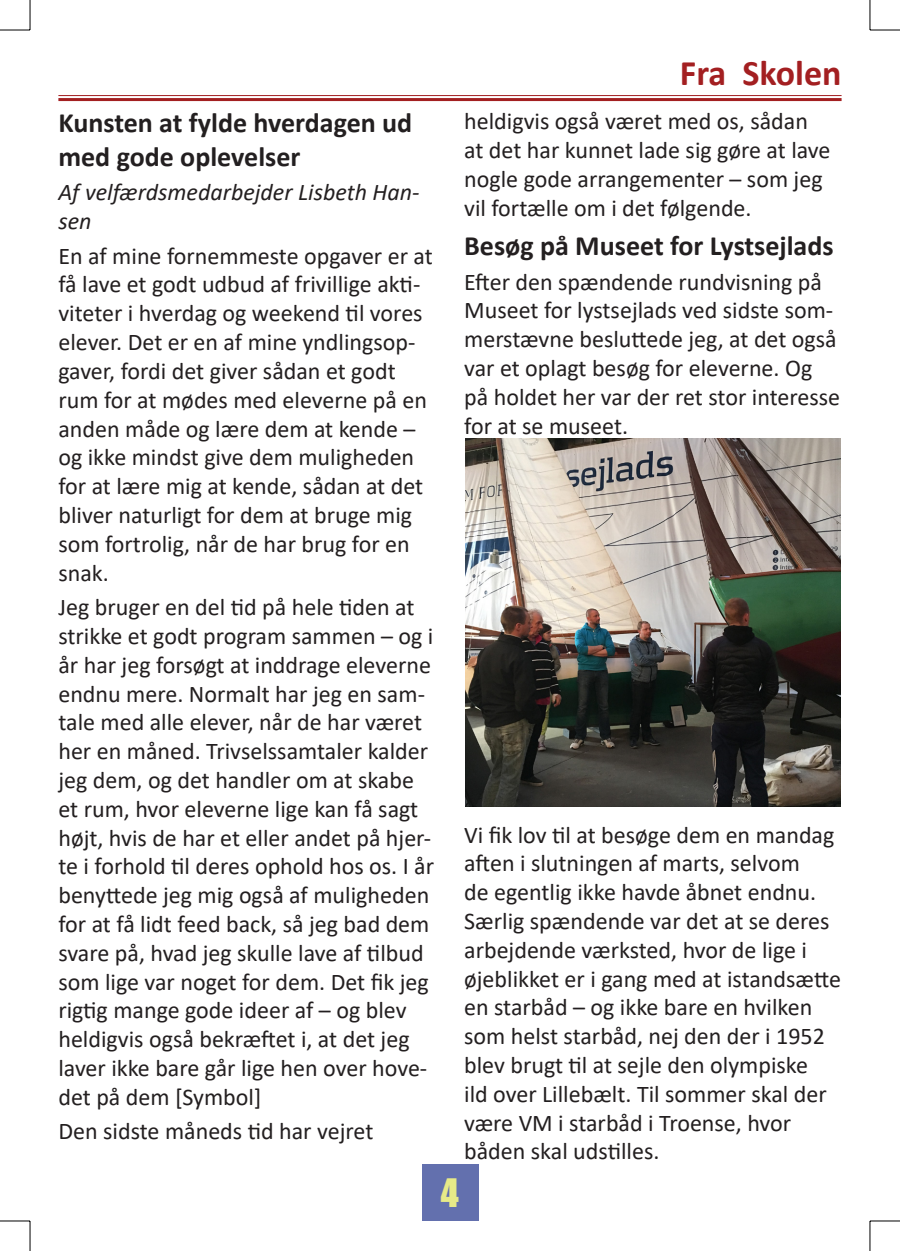
<style>
.page{position:relative;width:900px;height:1251px;background:#fff}
.page>*{position:absolute;margin:0;border:0;box-sizing:border-box;transform-origin:0 0}
.t1{font:700 36px "Calibri";color:#a31f21}
.t2{font:36px "Impact";color:#e7ea88}
.t3{font:700 28px/33.6px "Calibri";color:#231f20}
.t4{font:24px/28.8px "Calibri";color:#231f20}
.t5{font:italic 24px/28.8px "Calibri";color:#231f20}
</style>
<div class="page">
<div style="left:421px;top:1164px;width:57px;height:57px;background:#6370ae"></div>
<hr style="left:58px;top:95px;width:783px;height:1px;background:#a31f21">
<hr style="left:58px;top:98px;width:783px;height:3px;background:#a31f21">
<img style="left:465px;top:438px;width:374px;height:369px">
<hr style="left:0;top:30px;width:30px;height:1px;background:#000">
<hr style="left:869px;top:30px;width:30px;height:1px;background:#000">
<hr style="left:0;top:1220px;width:30px;height:1px;background:#000">
<hr style="left:869px;top:1220px;width:30px;height:1px;background:#000">
<hr style="left:30px;top:0;width:1px;height:30px;background:#000">
<hr style="left:30px;top:1221px;width:1px;height:30px;background:#000">
<hr style="left:869px;top:0;width:1px;height:30px;background:#000">
<hr style="left:869px;top:1221px;width:1px;height:30px;background:#000">
<p class="t3" style="left:58px;top:106px;width:355px">Kunsten at fylde hverdagen ud med gode oplevelser</p>
<p class="t5" style="left:58px;top:177px;width:362px">Af velfærdsmedarbejder Lisbeth Han&shy;sen</p>
<p class="t4" style="left:58px;top:241px;width:376px">En af mine fornemmeste opgaver er at få lave et godt udbud af frivillige akti&shy;viteter i hverdag og weekend til vores elever. Det er en af mine yndlingsop&shy;gaver, fordi det giver sådan et godt rum for at mødes med eleverne på en anden måde og lære dem at kende – og ikke mindst give dem muligheden for at lære mig at kende, sådan at det bliver naturligt for dem at bruge mig som fortrolig, når de har brug for en snak.</p>
<p class="t4" style="left:58px;top:592px;width:377px">Jeg bruger en del tid på hele tiden at strikke et godt program sammen – og i år har jeg forsøgt at inddrage eleverne endnu mere. Normalt har jeg en sam&shy;tale med alle elever, når de har været her en måned. Trivselssamtaler kalder jeg dem, og det handler om at skabe et rum, hvor eleverne lige kan få sagt højt, hvis de har et eller andet på hjer&shy;te i forhold til deres ophold hos os. I år benyttede jeg mig også af muligheden for at få lidt feed back, så jeg bad dem svare på, hvad jeg skulle lave af tilbud som lige var noget for dem. Det fik jeg rigtig mange gode ideer af – og blev heldigvis også bekræftet i, at det jeg laver ikke bare går lige hen over hove&shy;det på dem [Symbol]</p>
<p class="t4" style="left:58px;top:1116px;width:316px">Den sidste måneds tid har vejret</p>
<h1 class="t1" style="left:679px;top:48px;width:163px">Fra Skolen</h1>
<p class="t4" style="left:464px;top:106px;width:367px">heldigvis også været med os, sådan at det har kunnet lade sig gøre at lave nogle gode arrangementer – som jeg vil fortælle om i det følgende.</p>
<p class="t3" style="left:464px;top:228px;width:371px">Besøg på Museet for Lystsejlads</p>
<p class="t4" style="left:464px;top:266px;width:377px">Efter den spændende rundvisning på Museet for lystsejlads ved sidste som&shy;merstævne besluttede jeg, at det også var et oplagt besøg for eleverne. Og på holdet her var der ret stor interesse for at se museet.</p>
<p class="t4" style="left:464px;top:819px;width:378px">Vi fik lov til at besøge dem en mandag aften i slutningen af marts, selvom<br>de egentlig ikke havde åbnet endnu.<br>Særlig spændende var det at se deres arbejdende værksted, hvor de lige i øjeblikket er i gang med at istandsætte en starbåd – og ikke bare en hvilken som helst starbåd, nej den der i 1952 blev brugt til at sejle den olympiske<br>ild over Lillebælt. Til sommer skal der være VM i starbåd i Troense, hvor båden skal udstilles.</p>
<h1 class="t2" style="left:441px;top:1164px;width:19px">4</h1>
</div>
